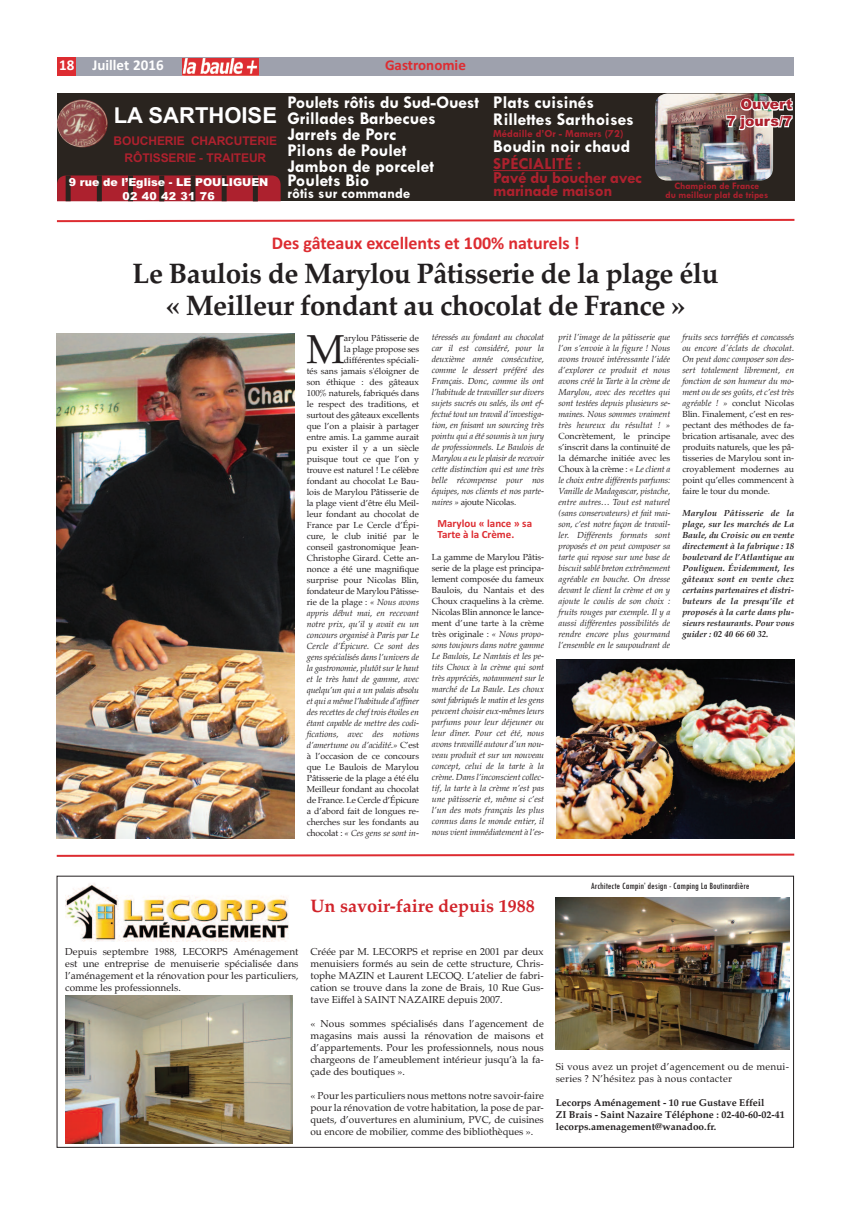
<style>
.page{position:relative;width:851px;height:1205px;background:#fff}
.page>*{position:absolute;margin:0;border:0;box-sizing:border-box;transform-origin:0 0}
.t1{font:40.5px "Palatino";color:#231f20}
.t2{font:700 28px/32px "Palatino Linotype";letter-spacing:-.02em;color:#231f20;text-align:center}
.t3{font:700 22px "Arial";color:#fff}
.t4{font:700 18px/16px "Tw Cen";color:#fff}
.t5{font:700 18px "Calibri";color:#dd2c31}
.t6{font:700 18px "Palatino";color:#d1232a}
.t7{font:700 17px/13.5px "Tw Cen";letter-spacing:-.02em;color:#ad212e}
.t8{font:700 15px "Tw Cen";color:#fff}
.t9{font:700 15px "Calibri";color:#fff}
.t10{font:700 15px "Calibri";color:#dd2c31}
.t11{font:900 14px/16.8px "Arial";color:#ad212e;text-align:right}
.t12{font:700 12px/16.5px "Arial";letter-spacing:-.01em;color:#ad212e;text-align:center}
.t13{font:900 11px/13.3px "Arial";color:#fff;text-align:center}
.t14{font:700 11px/11px "Calibri";color:#dd2c31}
.t15{font:700 11px "Tw Cen";color:#ad212e}
.t16{font:10px/12px "Palatino";color:#231f20;text-align:justify}
.t17{font:700 10px/12px "Palatino";color:#231f20}
.t18{font:10px/12px "Palatino";letter-spacing:.02em;color:#231f20}
.t19{font:500 condensed 10px "Tw Cen";color:#231f20}
.t20{font:700 10px/9px "Tw Cen";color:#ad212e;text-align:center}
.t21{font:italic 8.8px/11px "Palatino";letter-spacing:-.01em;color:#231f20;text-align:justify}
.t22{font:8.8px/11px "Palatino";letter-spacing:-.005em;color:#231f20;text-align:justify}
.t23{font:italic 700 8.8px/11px "Palatino";letter-spacing:-.005em;color:#231f20;text-align:justify}
.s1{font-style:normal}
.s2{font-style:italic}
</style>
<div class="page">
<div style="left:57px;top:57px;width:19px;height:19px;background:#dd2c31"></div>
<div style="left:76px;top:57px;width:718px;height:19px;background:#9ea1ad"></div>
<img style="left:182px;top:58px;width:77px;height:17px">
<img style="left:557px;top:659px;width:237px;height:179px">
<img style="left:65px;top:883px;width:224px;height:59px">
<img style="left:65px;top:996px;width:227px;height:147px">
<img style="left:555px;top:897px;width:234px;height:152px">
<svg style="left:56px;top:853px;width:739px;height:4px"></svg>
<svg style="left:56px;top:218px;width:739px;height:5px"></svg>
<div style="left:57px;top:93px;width:737px;height:108px;background:#2a241f"></div>
<img style="left:655px;top:93px;width:118px;height:88px;border-radius:12px">
<svg style="left:725px;top:96px;width:68px;height:35px;background:#aea29d"></svg>
<hr style="left:493px;top:170px;width:79px;height:1px;background:#ad212e">
<svg style="left:57px;top:175px;width:223px;height:26px;background:#a8212d"></svg>
<img style="left:57px;top:99px;width:51px;height:48px;border-radius:50%">
<div style="left:66px;top:175px;width:5px;height:26px;background:#2a241f"></div>
<div style="left:97px;top:175px;width:5px;height:26px;background:#2a241f"></div>
<div style="left:128px;top:175px;width:5px;height:26px;background:#2a241f"></div>
<div style="left:159px;top:176px;width:5px;height:25px;background:#2a241f"></div>
<div style="left:190px;top:175px;width:5px;height:26px;background:#2a241f"></div>
<div style="left:222px;top:175px;width:5px;height:26px;background:#2a241f"></div>
<div style="left:253px;top:176px;width:5px;height:25px;background:#2a241f"></div>
<img style="left:57px;top:333px;width:237px;height:505px">
<h3 class="t9" style="left:59px;top:56px;width:106px">18 Juillet 2016</h3>
<h3 class="t10" style="left:385px;top:56px;width:82px">Gastronomie</h3>
<h3 class="t3" style="left:114px;top:103px;width:164px">LA SARTHOISE</h3>
<h3 class="t12" style="left:114px;top:133px;width:165px">BOUCHERIE CHARCUTERIE<br>RÔTISSERIE - TRAITEUR</h3>
<p class="t13" style="left:69px;top:176px;width:201px">9 rue de l’Eglise - LE POULIGUEN<br>02 40 42 31 76</p>
<h3 class="t4" style="left:287px;top:94px;width:193px">Poulets rôtis du Sud-Ouest<br>Grillades Barbecues<br>Jarrets de Porc<br>Pilons de Poulet<br>Jambon de porcelet</h3>
<h3 class="t4" style="left:287px;top:172px;width:83px">Poulets Bio</h3>
<h3 class="t8" style="left:287px;top:184px;width:124px">rôtis sur commande</h3>
<h3 class="t4" style="left:493px;top:94px;width:142px;line-height:17px">Plats cuisinés<br>Rillettes Sarthoises</h3>
<p class="t15" style="left:493px;top:127px;width:132px">Médaille d’Or - Mamers (72)</p>
<h3 class="t4" style="left:493px;top:138px;width:138px">Boudin noir chaud</h3>
<h3 class="t7" style="left:493px;top:157px;width:150px">SPÉCIALITÉ :<br>Pavé du boucher avec marinade maison</h3>
<h3 class="t11" style="left:726px;top:96px;width:67px">Ouvert<br>7 jours/7</h3>
<p class="t20" style="left:665px;top:181px;width:104px">Champion de France<br>du meilleur plat de tripes</p>
<h3 class="t5" style="left:272px;top:232px;width:309px">Des gâteaux excellents et 100% naturels !</h3>
<h2 class="t2" style="left:133px;top:258px;width:587px">Le Baulois de Marylou Pâtisserie de la plage élu « Meilleur fondant au chocolat de France »</h2>
<p class="t21" style="left:558px;top:332px;width:113px">prit l’image de la pâtisserie que l’on s’envoie à la figure ! Nous avons trouvé intéressante l’idée d’explorer ce produit et nous avons créé la Tarte à la crème de Marylou, avec des recettes qui sont testées depuis plusieurs se&shy;maines. Nous sommes vraiment très heureux du résultat ! »</p>
<p class="t21" style="left:558px;top:431px;width:113px"><span class="s1">Concrètement, le principe s’inscrit dans la continuité de la démarche initiée avec les Choux à la crème :</span> « Le client a le choix entre différents parfums:<br>Vanille de Madagascar, pistache, entre autres… Tout est naturel (sans conservateurs) et fait mai&shy;son, c’est notre façon de travail&shy;ler. Différents formats sont proposés et on peut composer sa tarte qui repose sur une base de biscuit sablé breton extrêmement agréable en bouche. On dresse devant le client la crème et on y ajoute le coulis de son choix : fruits rouges par exemple. Il y a aussi différentes possibilités de rendre encore plus gourmand l’ensemble en le saupoudrant de</p>
<p class="t22" style="left:307px;top:333px;width:114px;text-align:right">arylou Pâtisserie de<br>la plage propose ses différentes spéciali-<br>tés sans jamais s'éloigner de son éthique : des gâteaux<br>100% naturels, fabriqués dans le respect des traditions, et surtout des gâteaux excellents que l’on a plaisir à partager entre amis. La gamme aurait pu exister il y a un siècle puisque tout ce que l’on y trouve est naturel ! Le célèbre fondant au chocolat Le Bau&shy;lois de Marylou Pâtisserie de la plage vient d’être élu Meil&shy;leur fondant au chocolat de<br>France par Le Cercle d’Épi&shy;cure, le club initié par le conseil gastronomique Jean-<br>Christophe Girard. Cette an&shy;nonce a été une magnifique surprise pour Nicolas Blin, fondateur de Marylou Pâtisse&shy;rie de la plage : <span class="s2">« Nous avons appris début mai, en recevant notre prix, qu’il y avait eu un concours organisé à Paris par Le<br>Cercle d’Épicure. Ce sont des gens spécialisés dans l’univers de la gastronomie, plutôt sur le haut et le très haut de gamme, avec quelqu’un qui a un palais absolu et qui a même l’habitude d’affiner des recettes de chef trois étoiles en étant capable de mettre des codi&shy;fications, avec des notions d’amertume ou d’acidité.»</span> C’est à l’occasion de ce concours que Le Baulois de Marylou<br>Pâtisserie de la plage a été élu<br>Meilleur fondant au chocolat de France. Le Cercle d’Épicure a d’abord fait de longues re&shy;cherches sur les fondants au chocolat : <span class="s2">« Ces gens se sont in-</span></p>
<p class="t21" style="left:432px;top:332px;width:114px">téressés au fondant au chocolat car il est considéré, pour la deuxième année consécutive, comme le dessert préféré des Français. Donc, comme ils ont l’habitude de travailler sur divers sujets sucrés ou salés, ils ont ef&shy;fectué tout un travail d’investiga&shy;tion, en faisant un sourcing très pointu qui a été soumis à un jury de professionnels. Le Baulois de Marylou a eu le plaisir de recevoir cette distinction qui est une très belle récompense pour nos équipes, nos clients et nos parte&shy;naires » <span class="s1">ajoute Nicolas.</span></p>
<p class="t22" style="left:682px;top:332px;width:113px"><span class="s2">fruits secs torréfiés et concassés ou encore d'éclats de chocolat.<br>On peut donc composer son des&shy;sert totalement librement, en fonction de son humeur du mo&shy;ment ou de ses goûts, et c’est très agréable ! »</span> conclut Nicolas Blin. Finalement, c’est en res&shy;pectant des méthodes de fa&shy;brication artisanale, avec des produits naturels, que les pâ&shy;tisseries de Marylou sont in&shy;croyablement modernes au point qu’elles commencent à faire le tour du monde.</p>
<p class="t23" style="left:682px;top:508px;width:113px">Marylou Pâtisserie de la plage, sur les marchés de La Baule, du Croisic ou en vente directement à la fabrique : 18 boulevard de l’Atlantique au Pouliguen. Évidemment, les gâteaux sont en vente chez certains partenaires et distri&shy;buteurs de la presqu’île et proposés à la carte dans plu&shy;sieurs restaurants. Pour vous guider : 02 40 66 60 32.</p>
<h1 class="t1" style="left:306px;top:329px;width:40px">M</h1>
<p class="t14" style="left:437px;top:518px;width:96px">Marylou « lance » sa<br>Tarte à la Crème.</p>
<p class="t21" style="left:432px;top:552px;width:114px"><span class="s1">La gamme de Marylou Pâtis&shy;serie de la plage est principa&shy;lement composée du fameux Baulois, du Nantais et des Choux craquelins à la crème.<br>Nicolas Blin annonce le lance&shy;ment d’une tarte à la crème très originale :</span> « Nous propo&shy;sons toujours dans notre gamme Le Baulois, Le Nantais et les pe&shy;tits Choux à la crème qui sont très appréciés, notamment sur le marché de La Baule. Les choux sont fabriqués le matin et les gens peuvent choisir eux-mêmes leurs parfums pour leur déjeuner ou leur dîner. Pour cet été, nous avons travaillé autour d’un nou&shy;veau produit et sur un nouveau concept, celui de la tarte à la crème. Dans l’inconscient collec&shy;tif, la tarte à la crème n’est pas une pâtisserie et, même si c’est l’un des mots français les plus connus dans le monde entier, il nous vient immédiatement à l’es-</p>
<h3 class="t6" style="left:310px;top:896px;width:226px">Un savoir-faire depuis 1988</h3>
<p class="t16" style="left:65px;top:945px;width:235px">Depuis septembre 1988, LECORPS Aménagement est une entreprise de menuiserie spécialisée dans l’aménagement et la rénovation pour les particuliers, comme les professionnels.</p>
<p class="t16" style="left:310px;top:945px;width:235px">Créée par M. LECORPS et reprise en 2001 par deux menuisiers formés au sein de cette structure, Chris&shy;tophe MAZIN et Laurent LECOQ. L’atelier de fabri&shy;cation se trouve dans la zone de Brais, 10 Rue Gus&shy;tave Eiffel à SAINT NAZAIRE depuis 2007.</p>
<p class="t16" style="left:310px;top:1017px;width:235px">« Nous sommes spécialisés dans l’agencement de magasins mais aussi la rénovation de maisons et d’appartements. Pour les professionnels, nous nous chargeons de l’ameublement intérieur jusqu’à la fa&shy;çade des boutiques ».</p>
<p class="t16" style="left:310px;top:1089px;width:235px">« Pour les particuliers nous mettons notre savoir-faire pour la rénovation de votre habitation, la pose de par&shy;quets, d’ouvertures en aluminium, PVC, de cuisines ou encore de mobilier, comme des bibliothèques ».</p>
<p class="t19" style="left:590px;top:880px;width:160px">Architecte Campin’ design - Camping La Boutinardière</p>
<p class="t18" style="left:555px;top:1060px;width:235px">Si vous avez un projet d’agencement ou de menui&shy;series ? N’hésitez pas à nous contacter</p>
<p class="t17" style="left:555px;top:1096px;width:230px">Lecorps Aménagement - 10 rue Gustave Effeil<br>ZI Brais - Saint Nazaire Téléphone : 02-40-60-02-41 lecorps.amenagement@wanadoo.fr.</p>
</div>
